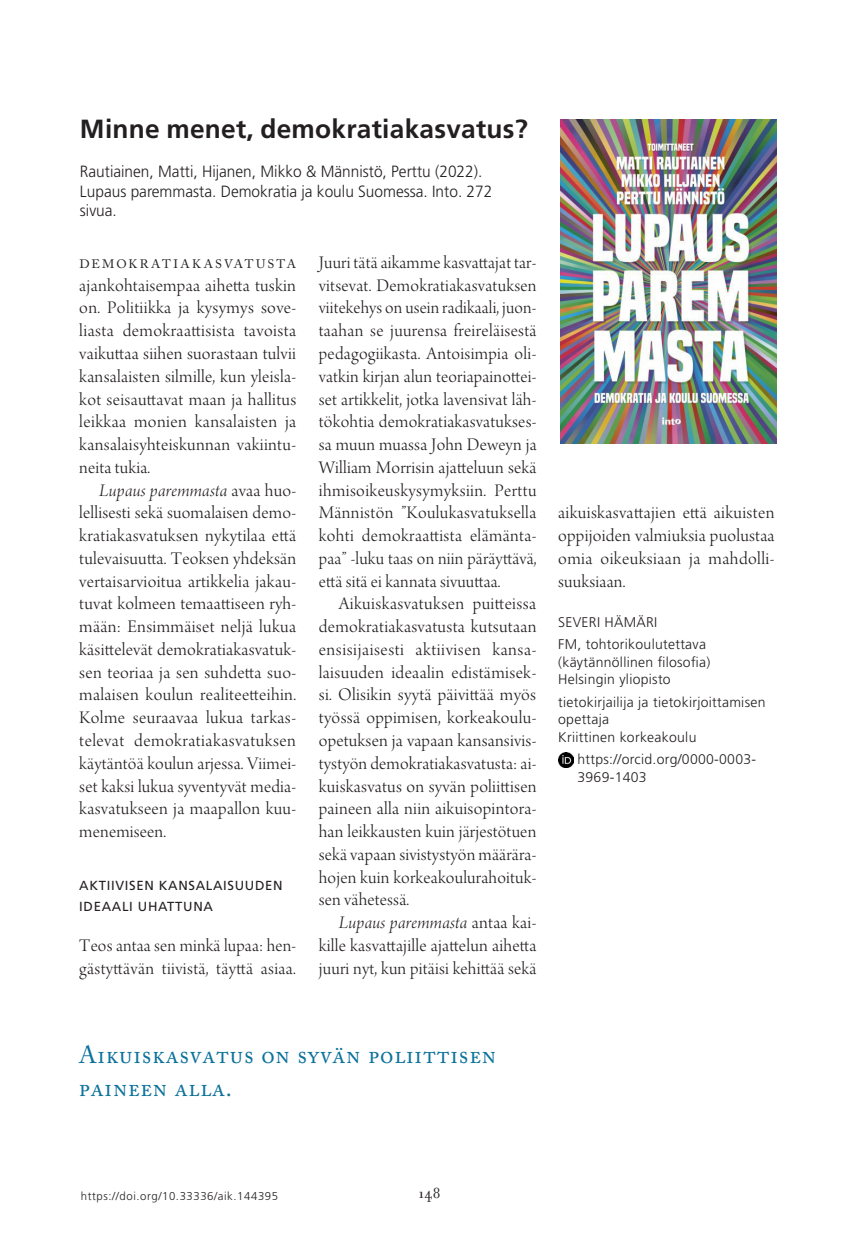
<style>
.page{position:relative;width:859px;height:1241px;background:#fff}
.page>*{position:absolute;margin:0;border:0;box-sizing:border-box;transform-origin:0 0}
.Kirja-arviot___otsikko{font:700 26.25px "Frutiger LT Std";letter-spacing:.01em;color:#231f20}
.NOSTO_uusi{font:24.5px/32.7px "Adobe Caslon Pro";letter-spacing:.03em;color:#0c729b}
.leipis_sis{font:18.72px/22.8px "Arno Pro Light Display";letter-spacing:.01em;color:#231f20;text-align:justify}
.leipis{font:18.72px/22.8px "Arno Pro Light Display";letter-spacing:.01em;color:#231f20;text-align:justify}
.Kirja-arviot___nimi_kirjoittajat{font:300 16.28px/19.6px "Frutiger LT Std";color:#231f20;scale:.95 1}
.t1{font:15.75px "Filosofia OT";color:#231f20}
.kirjoittajan_nimikkeet{font:300 14px/17.5px "Frutiger LT Std";letter-spacing:.02em;color:#231f20}
.kirjoittaja{font:300 14px "Frutiger LT Std";letter-spacing:.02em;color:#231f20}
.väliotsikko{font:13.12px/21px "Frutiger LT Std";letter-spacing:.05em;color:#231f20}
.leipis-2{font:12.25px "Adobe Caslon Pro";letter-spacing:.175em;color:#231f20}
.Frutiger_ylätunniste{font:300 11.38px "Frutiger LT Std";letter-spacing:.05em;color:#231f20}
.s1{font-family:"Arno Pro Light Italic Display"}
</style>
<div class="page">
<img style="left:560px;top:120px;width:216px;height:323px">
<img style="left:558px;top:752px;width:15px;height:15px">
<p class="Kirja-arviot___otsikko" style="left:80px;top:113px;width:449px">Minne menet, demokratiakasvatus?</p>
<p class="Kirja-arviot___nimi_kirjoittajat" style="left:80px;top:162px;width:435px">Rautiainen, Matti, Hijanen, Mikko &amp; Männistö, Perttu (2022).<br>Lupaus paremmasta. Demokratia ja koulu Suomessa. Into. 272 sivua.</p>
<p class="leipis-2" style="left:79px;top:256px;width:218px">DEMOKRATIAKASVATUSTA</p>
<p class="leipis" style="left:79px;top:275px;width:218px">ajankohtaisempaa aihetta tuskin on. Politiikka ja kysymys sove&shy;liasta demokraattisista tavoista vaikuttaa siihen suorastaan tulvii kansalaisten silmille, kun yleisla&shy;kot seisauttavat maan ja hallitus leikkaa monien kansalaisten ja kansalaisyhteiskunnan vakiintu&shy;neita tukia.</p>
<p class="leipis_sis" style="left:79px;top:480px;width:218px;text-indent:20px"><span class="s1">Lupaus paremmasta</span> avaa huo&shy;lellisesti sekä suomalaisen demo&shy;kratiakasvatuksen nykytilaa että tulevaisuutta. Teoksen yhdeksän vertaisarvioitua artikkelia jakau&shy;tuvat kolmeen temaattiseen ryh&shy;mään: Ensimmäiset neljä lukua käsittelevät demokratiakasvatuk&shy;sen teoriaa ja sen suhdetta suo&shy;malaisen koulun realiteetteihin.<br>Kolme seuraavaa lukua tarkas&shy;televat demokratiakasvatuksen käytäntöä koulun arjessa. Viimei&shy;set kaksi lukua syventyvät media&shy;kasvatukseen ja maapallon kuu&shy;menemiseen.</p>
<p class="väliotsikko" style="left:79px;top:874px;width:205px">AKTIIVISEN KANSALAISUUDEN<br>IDEAALI UHATTUNA</p>
<p class="leipis" style="left:79px;top:935px;width:218px">Teos antaa sen minkä lupaa: hen&shy;gästyttävän tiivistä, täyttä asiaa.</p>
<p class="leipis" style="left:319px;top:252px;width:219px">Juuri tätä aikamme kasvattajat tar&shy;vitsevat. Demokratiakasvatuksen viitekehys on usein radikaali, juon&shy;taahan se juurensa freireläisestä pedagogiikasta. Antoisimpia oli&shy;vatkin kirjan alun teoriapainottei&shy;set artikkelit, jotka lavensivat läh&shy;tökohtia demokratiakasvatukses&shy;sa muun muassa John Deweyn ja William Morrisin ajatteluun sekä ihmisoikeuskysymyksiin. Perttu Männistön ”Koulukasvatuksella kohti demokraattista elämänta&shy;paa” -luku taas on niin päräyttävä, että sitä ei kannata sivuuttaa.</p>
<p class="leipis_sis" style="left:319px;top:593px;width:219px;text-indent:20px">Aikuiskasvatuksen puitteissa demokratiakasvatusta kutsutaan ensisijaisesti aktiivisen kansa&shy;laisuuden ideaalin edistämisek&shy;si. Olisikin syytä päivittää myös työssä oppimisen, korkeakoulu&shy;opetuksen ja vapaan kansansivis&shy;tystyön demokratiakasvatusta: ai&shy;kuiskasvatus on syvän poliittisen paineen alla niin aikuisopintora&shy;han leikkausten kuin järjestötuen sekä vapaan sivistystyön määrära&shy;hojen kuin korkeakoulurahoituk&shy;sen vähetessä.</p>
<p class="leipis_sis" style="left:319px;top:912px;width:219px;text-indent:20px"><span class="s1">Lupaus paremmasta</span> antaa kai&shy;kille kasvattajille ajattelun aihetta juuri nyt, kun pitäisi kehittää sekä</p>
<p class="leipis_sis" style="left:558px;top:502px;width:218px">aikuiskasvattajien että aikuisten oppijoiden valmiuksia puolustaa omia oikeuksiaan ja mahdolli&shy;suuksiaan.</p>
<p class="kirjoittaja" style="left:558px;top:614px;width:101px">SEVERI HÄMÄRI</p>
<p class="kirjoittajan_nimikkeet" style="left:558px;top:636px;width:153px">FM, tohtorikoulutettava (käytännöllinen filosofia)<br>Helsingin yliopisto</p>
<p class="kirjoittajan_nimikkeet" style="left:558px;top:693px;width:209px">tietokirjailija ja tietokirjoittamisen opettaja<br>Kriittinen korkeakoulu</p>
<p class="kirjoittajan_nimikkeet" style="left:577px;top:751px;width:180px">https://orcid.org/0000-0003-<br>3969-1403</p>
<p class="NOSTO_uusi" style="left:79px;top:1038px;width:419px">Aikuiskasvatus on syvän poliittisen paineen alla.</p>
<p class="Frutiger_ylätunniste" style="left:81px;top:1189px;width:199px">https://doi.org/10.33336/aik.144395</p>
<p class="t1" style="left:418px;top:1183px;width:23px">148</p>
</div>
